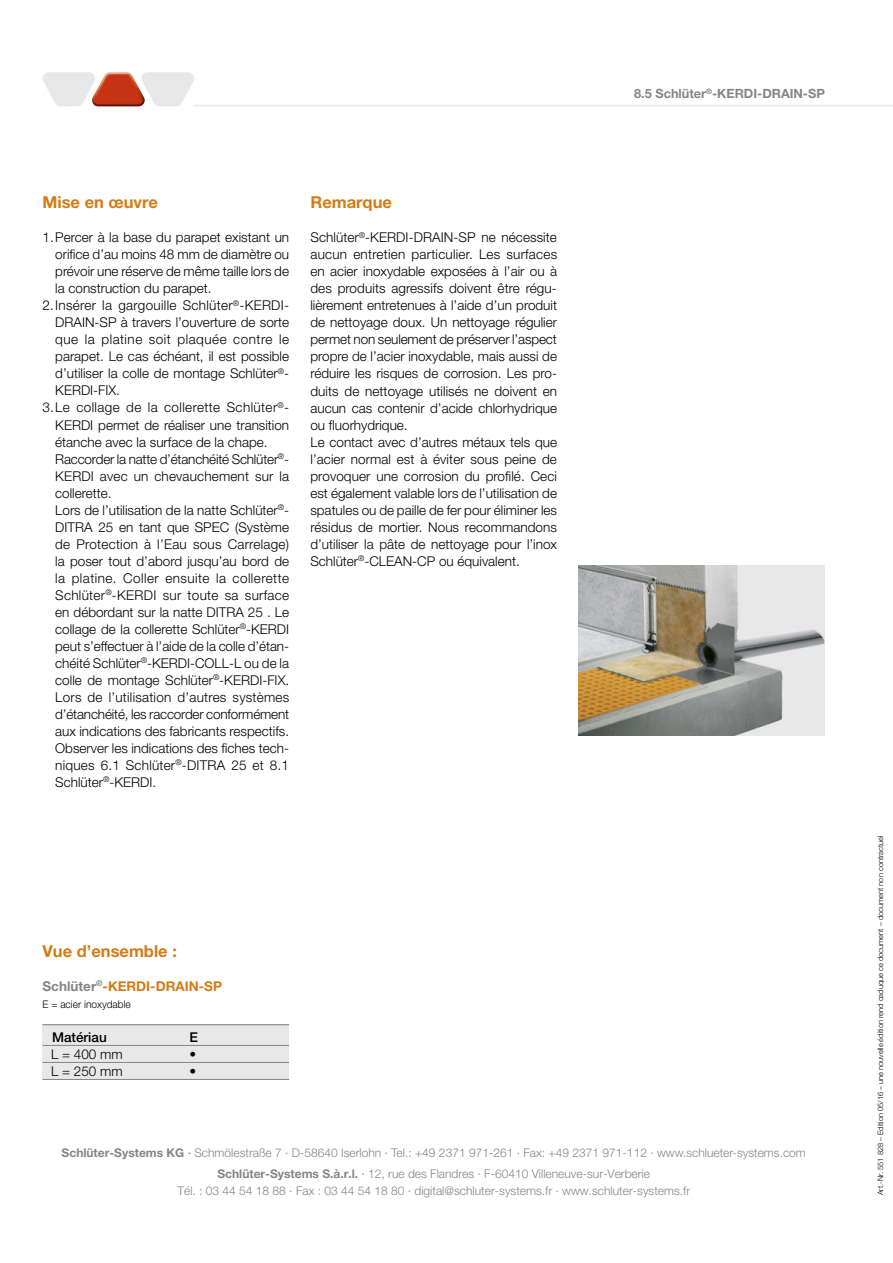
<style>
.page{position:relative;width:893px;height:1263px;background:#fff}
.page>*{position:absolute;margin:0;border:0;box-sizing:border-box;transform-origin:0 0}
.t1{font:700 16.5px "Helvetica Neue LT Pro";color:#d57b16}
.t2{font:300 13.5px/17px "Helvetica Neue LT Pro";color:#000}
.t3{font:300 13.5px "Helvetica Neue LT Pro";letter-spacing:.02em;color:#000}
.t4{font:300 13.5px "Helvetica Neue LT Pro";letter-spacing:.035em;color:#000}
.t5{font:300 13.5px "Helvetica Neue LT Pro";letter-spacing:.03em;color:#000}
.t6{font:300 13.5px "Helvetica Neue LT Pro";letter-spacing:.025em;color:#000}
.t7{font:700 13.5px "Helvetica Neue LT Pro";color:#d57b16}
.t8{font:500 13.5px "Helvetica Neue LT Pro";color:#000}
.t9{font:700 12.75px "Helvetica Neue LT Pro";color:#858585}
.t10{font:300 12px/21.3px "Helvetica Neue LT Pro";color:#858585;text-align:center}
.t11{font:300 10.5px "Helvetica Neue LT Pro";color:#000}
.t12{font:300 7.5px "Helvetica Neue LT Pro";color:#000}
.s1{color:#858585}
.s2{font-weight:700}
.s3{font-weight:500}
</style>
<div class="page">
<hr style="left:194px;top:105px;width:699px;height:1px;background:#e8e8e8">
<svg style="left:43px;top:72px;width:151px;height:34px"></svg>
<div style="left:43px;top:1025px;width:246px;height:54px;background:#e8e8e8"></div>
<hr style="left:43px;top:1024px;width:246px;height:1px;background:#858585">
<hr style="left:43px;top:1045px;width:246px;height:1px;background:#858585">
<hr style="left:43px;top:1062px;width:246px;height:1px;background:#858585">
<hr style="left:43px;top:1079px;width:246px;height:1px;background:#858585">
<img style="left:578px;top:566px;width:247px;height:170px">
<p class="t1" style="left:43px;top:192px;width:117px">Mise en œuvre</p>
<p class="t2" style="left:43px;top:229px;width:248px">1.Percer à la base du parapet existant un</p>
<p class="t2" style="left:55px;top:246px;width:235px">orifice d’au moins 48 mm de diamètre ou</p>
<p class="t2" style="left:55px;top:263px;width:235px">prévoir une réserve de même taille lors de</p>
<p class="t2" style="left:55px;top:280px;width:158px">la construction du parapet.</p>
<p class="t3" style="left:43px;top:297px;width:248px">2.Insérer la gargouille Schlüter<sup>®</sup>-KERDI-</p>
<p class="t2" style="left:55px;top:314px;width:235px">DRAIN-SP à travers l’ouverture de sorte</p>
<p class="t4" style="left:55px;top:331px;width:235px">que la platine soit plaquée contre le</p>
<p class="t2" style="left:55px;top:348px;width:235px">parapet. Le cas échéant, il est possible</p>
<p class="t2" style="left:55px;top:365px;width:235px">d’utiliser la colle de montage Schlüter<sup>®</sup>-</p>
<p class="t2" style="left:55px;top:382px;width:66px">KERDI-FIX.</p>
<p class="t5" style="left:43px;top:399px;width:248px">3.Le collage de la collerette Schlüter<sup>®</sup>-</p>
<p class="t2" style="left:55px;top:416px;width:235px">KERDI permet de réaliser une transition</p>
<p class="t2" style="left:55px;top:433px;width:214px">étanche avec la surface de la chape.</p>
<p class="t2" style="left:55px;top:450px;width:235px">Raccorder la natte d’étanchéité Schlüter<sup>®</sup>-</p>
<p class="t2" style="left:55px;top:467px;width:235px">KERDI avec un chevauchement sur la</p>
<p class="t2" style="left:55px;top:484px;width:58px">collerette.</p>
<p class="t2" style="left:55px;top:501px;width:235px">Lors de l’utilisation de la natte Schlüter<sup>®</sup>-</p>
<p class="t2" style="left:55px;top:518px;width:235px">DITRA 25 en tant que SPEC (Système</p>
<p class="t3" style="left:55px;top:535px;width:235px">de Protection à l’Eau sous Carrelage)</p>
<p class="t2" style="left:55px;top:552px;width:235px">la poser tout d’abord jusqu’au bord de</p>
<p class="t4" style="left:55px;top:569px;width:235px">la platine. Coller ensuite la collerette</p>
<p class="t6" style="left:55px;top:586px;width:235px">Schlüter<sup>®</sup>-KERDI sur toute sa surface</p>
<p class="t2" style="left:55px;top:603px;width:235px">en débordant sur la natte DITRA 25 . Le</p>
<p class="t2" style="left:55px;top:620px;width:235px">collage de la collerette Schlüter<sup>®</sup>-KERDI</p>
<p class="t2" style="left:55px;top:637px;width:235px">peut s’effectuer à l’aide de la colle d’étan-</p>
<p class="t2" style="left:55px;top:654px;width:235px">chéité Schlüter<sup>®</sup>-KERDI-COLL-L ou de la</p>
<p class="t2" style="left:55px;top:671px;width:235px">colle de montage Schlüter<sup>®</sup>-KERDI-FIX.</p>
<p class="t3" style="left:55px;top:689px;width:235px">Lors de l’utilisation d’autres systèmes</p>
<p class="t2" style="left:55px;top:705px;width:235px">d’étanchéité, les raccorder conformément</p>
<p class="t2" style="left:55px;top:722px;width:235px">aux indications des fabricants respectifs.</p>
<p class="t2" style="left:55px;top:739px;width:235px">Observer les indications des fiches tech-</p>
<p class="t2" style="left:55px;top:756px;width:235px">niques 6.1 Schlüter<sup>®</sup>-DITRA 25 et 8.1</p>
<p class="t2" style="left:55px;top:773px;width:102px">Schlüter<sup>®</sup>-KERDI.</p>
<p class="t1" style="left:310px;top:192px;width:83px">Remarque</p>
<p class="t2" style="left:310px;top:229px;width:248px">Schlüter<sup>®</sup>-KERDI-DRAIN-SP ne nécessite aucun entretien particulier. Les surfaces en acier inoxydable exposées à l’air ou à des produits agressifs doivent être régu&shy;lièrement entretenues à l’aide d’un produit de nettoyage doux. Un nettoyage régulier permet non seulement de préserver l’aspect propre de l’acier inoxydable, mais aussi de réduire les risques de corrosion. Les pro&shy;duits de nettoyage utilisés ne doivent en aucun cas contenir d’acide chlorhydrique ou fluorhydrique.<br>Le contact avec d’autres métaux tels que l’acier normal est à éviter sous peine de provoquer une corrosion du profilé. Ceci est également valable lors de l’utilisation de spatules ou de paille de fer pour éliminer les résidus de mortier. Nous recommandons d’utiliser la pâte de nettoyage pour l’inox Schlüter<sup>®</sup>-CLEAN-CP ou équivalent.</p>
<p class="t1" style="left:43px;top:941px;width:136px">Vue d’ensemble :</p>
<p class="t7" style="left:43px;top:978px;width:181px"><span class="s1">Schlüter</span><sup>®</sup>-KERDI-DRAIN-SP</p>
<p class="t11" style="left:43px;top:998px;width:90px">E = acier inoxydable</p>
<p class="t8" style="left:52px;top:1029px;width:56px">Matériau</p>
<p class="t8" style="left:190px;top:1029px;width:10px">E</p>
<p class="t2" style="left:51px;top:1045px;width:73px">L = 400 mm</p>
<p class="t2" style="left:190px;top:1045px;width:8px">•</p>
<p class="t2" style="left:51px;top:1062px;width:73px">L = 250 mm</p>
<p class="t2" style="left:190px;top:1062px;width:8px">•</p>
<p class="t9" style="left:634px;top:86px;width:192px">8.5 Schlüter<sup>®</sup>-KERDI-DRAIN-SP</p>
<p class="t10" style="left:62px;top:1141px;width:746px"><span class="s2">Schlüter-Systems KG</span> <span class="s3">·</span> Schmölestraße 7 · D-58640 Iserlohn · Tel.: +49 2371 971-261 · Fax: +49 2371 971-112 · www.schlueter-systems.com<br><span class="s2">Schlüter-Systems S.à.r.l.</span> · 12, rue des Flandres · F-60410 Villeneuve-sur-Verberie</p>
<p class="t10" style="left:177px;top:1180px;width:514px">Tél. : 03 44 54 18 88 · Fax : 03 44 54 18 80 · digital@schluter-systems.fr · www.schluter-systems.fr</p>
<p class="t12" style="left:876px;top:1195px;width:361px;rotate:-90deg">Art.-Nr. 551 828 – Edition 05/16 – une nouvelle édition rend caduque ce document – document non contractuel</p>
</div>
